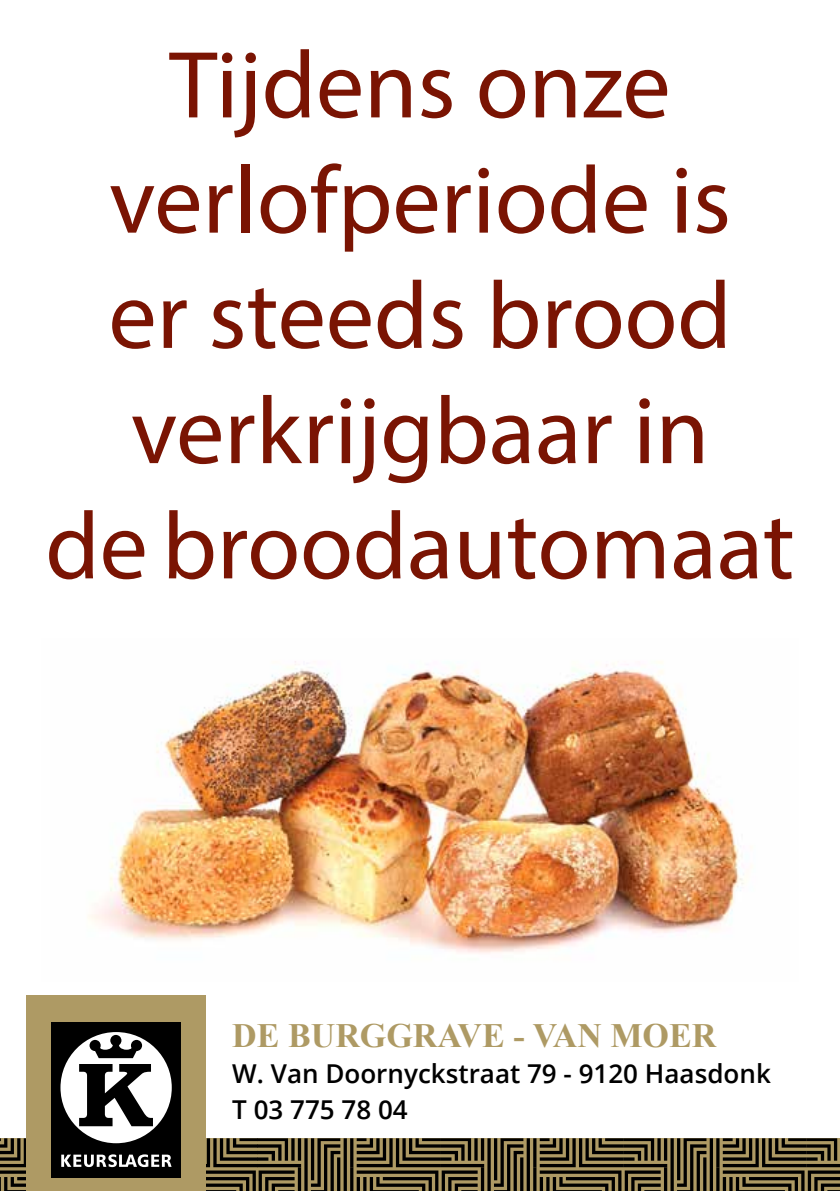
<style>
.page{position:relative;width:840px;height:1191px;background:#fff}
.page>*{position:absolute;margin:0;border:0;box-sizing:border-box;transform-origin:0 0}
.t1{font:96px/115.2px "Myriad Pro";color:#7a1403;text-align:center}
.t2{font:700 34px "Times New Roman";color:#ae9a64}
.t3{font:600 26px/36px "Open Sans";color:#000}
</style>
<div class="page">
<div style="left:26px;top:995px;width:180px;height:196px;background:#ae9a64"></div>
<div style="left:51px;top:1022px;width:130px;height:155px;background:#000"></div>
<div style="left:60px;top:1032px;width:112px;height:111px;background:#fff;border-radius:50%"></div>
<svg style="left:89px;top:1035px;width:53px;height:23px"></svg>
<svg style="left:79px;top:1064px;width:74px;height:62px"></svg>
<svg style="left:0;top:1138px;width:839px;height:53px"></svg>
<img style="left:88px;top:661px;width:657px;height:292px">
<p class="t1" style="left:45px;top:26px;width:750px">Tijdens onze verlofperiode is<br>er steeds brood verkrijgbaar in<br>de broodautomaat</p>
<p class="t2" style="left:232px;top:1012px;width:485px">DE BURGGRAVE - VAN MOER</p>
<p class="t3" style="left:232px;top:1055px;width:540px">W. Van Doornyckstraat 79 - 9120 Haasdonk<br>T 03 775 78 04</p>
</div>
